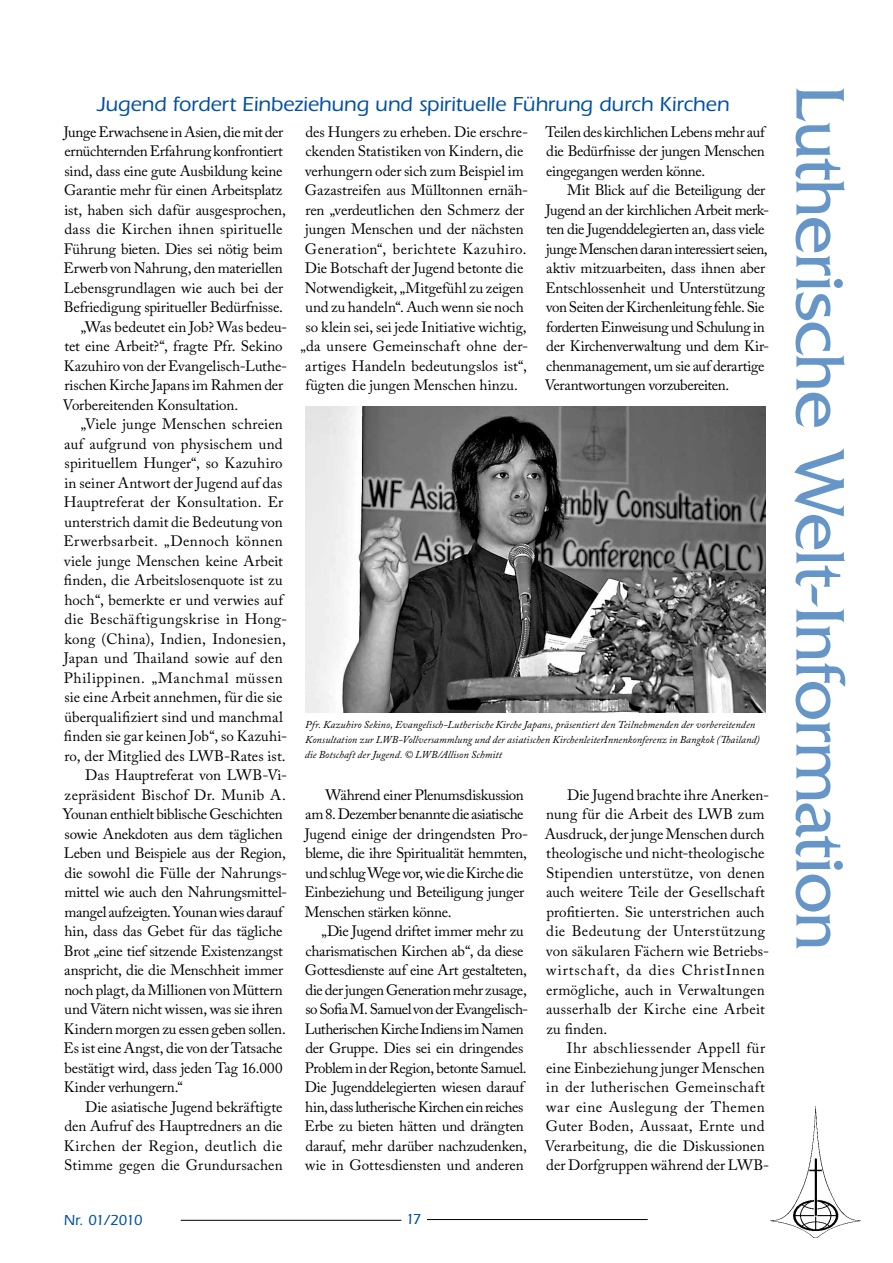
<style>
.page{position:relative;width:893px;height:1263px;background:#fff}
.page>*{position:absolute;margin:0;border:0;box-sizing:border-box;transform-origin:0 0}
.t1{font:72px "Friz Quadrata";letter-spacing:-.02em;color:#6696c8}
.t2{font:500 21px "Itc Eras";letter-spacing:-.005em;color:#0050a4}
.t3{font:15px/19.5px "Adobe Caslon Pro";letter-spacing:-.005em;color:#000}
.t4{font:15px/19.5px "Adobe Caslon Pro";letter-spacing:-.025em;color:#000}
.t5{font:15px/19.5px "Adobe Caslon Pro";letter-spacing:.015em;color:#000}
.t6{font:15px "Adobe Caslon Pro";letter-spacing:.025em;color:#000}
.t7{font:15px "Adobe Caslon Pro";letter-spacing:.02em;color:#000}
.t8{font:15px "Adobe Caslon Pro";letter-spacing:.035em;color:#000}
.t9{font:15px "Adobe Caslon Pro";letter-spacing:.03em;color:#000}
.t10{font:15px "Adobe Caslon Pro";letter-spacing:.04em;color:#000}
.t11{font:500 15px "Itc Eras";letter-spacing:-.07em;color:#0050a4}
.t12{font:italic 10.5px/15px "Adobe Caslon Pro";letter-spacing:.005em;color:#000}
</style>
<div class="page">
<hr style="left:181px;top:1220px;width:220px;height:1px;background:#000">
<hr style="left:427px;top:1219px;width:221px;height:1px;background:#000">
<img style="left:770px;top:1106px;width:91px;height:132px">
<img style="left:305px;top:406px;width:460px;height:306px">
<h2 class="t2" style="left:97px;top:93px;width:633px">Jugend fordert Einbeziehung und spirituelle Führung durch Kirchen</h2>
<p class="t4" style="left:64px;top:122px;width:221px">Junge Erwachsene in Asien, die mit der</p>
<p class="t4" style="left:64px;top:141px;width:220px">ernüchternden Erfahrung konfrontiert</p>
<p class="t3" style="left:65px;top:161px;width:219px">sind, dass eine gute Ausbildung keine</p>
<p class="t3" style="left:64px;top:180px;width:220px">Garantie mehr für einen Arbeitsplatz</p>
<p class="t3" style="left:64px;top:200px;width:223px">ist, haben sich dafür ausgesprochen,</p>
<p class="t6" style="left:64px;top:220px;width:220px">dass die Kirchen ihnen spirituelle</p>
<p class="t3" style="left:64px;top:239px;width:220px">Führung bieten. Dies sei nötig beim</p>
<p class="t3" style="left:64px;top:258px;width:221px">Erwerb von Nahrung, den materiellen</p>
<p class="t3" style="left:64px;top:278px;width:221px">Lebensgrundlagen wie auch bei der</p>
<p class="t3" style="left:64px;top:297px;width:221px">Befriedigung spiritueller Bedürfnisse.</p>
<p class="t3" style="left:81px;top:317px;width:208px">„Was bedeutet ein Job? Was bedeu-</p>
<p class="t3" style="left:64px;top:336px;width:220px">tet eine Arbeit?“, fragte Pfr. Sekino</p>
<p class="t3" style="left:64px;top:356px;width:225px">Kazuhiro von der Evangelisch-Luthe-</p>
<p class="t3" style="left:64px;top:375px;width:220px">rischen Kirche Japans im Rahmen der</p>
<p class="t3" style="left:63px;top:395px;width:177px">Vorbereitenden Konsultation.</p>
<p class="t3" style="left:81px;top:414px;width:204px">„Viele junge Menschen schreien</p>
<p class="t5" style="left:64px;top:434px;width:220px">auf aufgrund von physischem und</p>
<p class="t3" style="left:65px;top:453px;width:220px">spirituellem Hunger“, so Kazuhiro</p>
<p class="t3" style="left:64px;top:473px;width:220px">in seiner Antwort der Jugend auf das</p>
<p class="t5" style="left:64px;top:492px;width:221px">Hauptreferat der Konsultation. Er</p>
<p class="t3" style="left:65px;top:512px;width:220px">unterstrich damit die Bedeutung von</p>
<p class="t9" style="left:64px;top:532px;width:221px">Erwerbsarbeit. „Dennoch können</p>
<p class="t3" style="left:64px;top:551px;width:220px">viele junge Menschen keine Arbeit</p>
<p class="t3" style="left:64px;top:570px;width:220px">finden, die Arbeitslosenquote ist zu</p>
<p class="t3" style="left:64px;top:590px;width:220px">hoch“, bemerkte er und verwies auf</p>
<p class="t8" style="left:64px;top:610px;width:224px">die Beschäftigungskrise in Hong-</p>
<p class="t7" style="left:64px;top:630px;width:223px">kong (China), Indien, Indonesien,</p>
<p class="t5" style="left:64px;top:648px;width:220px">Japan und Thailand sowie auf den</p>
<p class="t10" style="left:64px;top:669px;width:220px">Philippinen. „Manchmal müssen</p>
<p class="t3" style="left:65px;top:687px;width:219px">sie eine Arbeit annehmen, für die sie</p>
<p class="t3" style="left:65px;top:707px;width:220px">überqualifiziert sind und manchmal</p>
<p class="t3" style="left:64px;top:726px;width:225px">finden sie gar keinen Job“, so Kazuhi-</p>
<p class="t3" style="left:64px;top:746px;width:223px">ro, der Mitglied des LWB-Rates ist.</p>
<p class="t3" style="left:85px;top:765px;width:204px">Das Hauptreferat von LWB-Vi-</p>
<p class="t5" style="left:65px;top:785px;width:223px">zepräsident Bischof Dr. Munib A.</p>
<p class="t3" style="left:63px;top:804px;width:222px">Younan enthielt biblische Geschichten</p>
<p class="t3" style="left:65px;top:824px;width:220px">sowie Anekdoten aus dem täglichen</p>
<p class="t3" style="left:64px;top:843px;width:224px">Leben und Beispiele aus der Region,</p>
<p class="t3" style="left:64px;top:863px;width:224px">die sowohl die Fülle der Nahrungs-</p>
<p class="t3" style="left:64px;top:882px;width:224px">mittel wie auch den Nahrungsmittel-</p>
<p class="t4" style="left:64px;top:902px;width:220px">mangel aufzeigten. Younan wies darauf</p>
<p class="t3" style="left:64px;top:921px;width:220px">hin, dass das Gebet für das tägliche</p>
<p class="t3" style="left:64px;top:941px;width:221px">Brot „eine tief sitzende Existenzangst</p>
<p class="t3" style="left:64px;top:960px;width:220px">anspricht, die die Menschheit immer</p>
<p class="t3" style="left:64px;top:980px;width:220px">noch plagt, da Millionen von Müttern</p>
<p class="t3" style="left:65px;top:999px;width:220px">und Vätern nicht wissen, was sie ihren</p>
<p class="t3" style="left:64px;top:1019px;width:223px">Kindern morgen zu essen geben sollen.</p>
<p class="t3" style="left:64px;top:1038px;width:220px">Es ist eine Angst, die von der Tatsache</p>
<p class="t3" style="left:64px;top:1058px;width:220px">bestätigt wird, dass jeden Tag 16.000</p>
<p class="t3" style="left:64px;top:1077px;width:120px">Kinder verhungern.“</p>
<p class="t3" style="left:85px;top:1097px;width:199px">Die asiatische Jugend bekräftigte</p>
<p class="t3" style="left:64px;top:1116px;width:220px">den Aufruf des Hauptredners an die</p>
<p class="t6" style="left:64px;top:1137px;width:220px">Kirchen der Region, deutlich die</p>
<p class="t5" style="left:64px;top:1155px;width:220px">Stimme gegen die Grundursachen</p>
<p class="t3" style="left:545px;top:122px;width:221px;text-align:justify">Teilen des kirchlichen Lebens mehr auf die Bedürfnisse der jungen Menschen eingegangen werden könne.</p>
<p class="t4" style="left:545px;top:180px;width:226px;text-indent:22px">Mit Blick auf die Beteiligung der Jugend an der kirchlichen Arbeit merk&shy;ten die Jugenddelegierten an, dass viele junge Menschen daran interessiert seien, aktiv mitzuarbeiten, dass ihnen aber Entschlossenheit und Unterstützung von Seiten der Kirchenleitung fehle. Sie forderten Einweisung und Schulung in der Kirchenverwaltung und dem Kir&shy;chenmanagement, um sie auf derartige Verantwortungen vorzubereiten.</p>
<p class="t3" style="left:300px;top:122px;width:229px;text-align:center">des Hungers zu erheben. Die erschre&shy;ckenden Statistiken von Kindern, die verhungern oder sich zum Beispiel im Gazastreifen aus Mülltonnen ernäh&shy;ren „verdeutlichen den Schmerz der jungen Menschen und der nächsten Generation“, berichtete Kazuhiro.<br>Die Botschaft der Jugend betonte die Notwendigkeit, „Mitgefühl zu zeigen und zu handeln“. Auch wenn sie noch so klein sei, sei jede Initiative wichtig, „da unsere Gemeinschaft ohne der&shy;artiges Handeln bedeutungslos ist“, fügten die jungen Menschen hinzu.</p>
<p class="t12" style="left:305px;top:717px;width:457px">Pfr. Kazuhiro Sekino, Evangelisch-Lutherische Kirche Japans, präsentiert den Teilnehmenden der vorbereitenden<br>Konsultation zur LWB-Vollversammlung und der asiatischen KirchenleiterInnenkonferenz in Bangkok (Thailand) die Botschaft der Jugend. © LWB/Allison Schmitt</p>
<p class="t3" style="left:545px;top:785px;width:226px;text-indent:22px">Die Jugend brachte ihre Anerken&shy;nung für die Arbeit des LWB zum Ausdruck, der junge Menschen durch theologische und nicht-theologische Stipendien unterstütze, von denen auch weitere Teile der Gesellschaft profitierten. Sie unterstrichen auch die Bedeutung der Unterstützung von säkularen Fächern wie Betriebs&shy;wirtschaft, da dies ChristInnen ermögliche, auch in Verwaltungen ausserhalb der Kirche eine Arbeit zu finden.</p>
<p class="t5" style="left:545px;top:1038px;width:226px;text-indent:22px">Ihr abschliessender Appell für eine Einbeziehung junger Menschen in der lutherischen Gemeinschaft war eine Auslegung der Themen Guter Boden, Aussaat, Ernte und Verarbeitung, die die Diskussionen der Dorfgruppen während der LWB-</p>
<p class="t4" style="left:305px;top:785px;width:225px;text-indent:21px">Während einer Plenumsdiskussion am 8. Dezember benannte die asiatische Jugend einige der dringendsten Pro&shy;bleme, die ihre Spiritualität hemmten, und schlug Wege vor, wie die Kirche die Einbeziehung und Beteiligung junger Menschen stärken könne.</p>
<p class="t3" style="left:305px;top:921px;width:225px;text-indent:17px">„Die Jugend driftet immer mehr zu charismatischen Kirchen ab“, da diese Gottesdienste auf eine Art gestalteten, die der jungen Generation mehr zusage, so Sofia M. Samuel von der Evangelisch-Lutherischen Kirche Indiens im Namen der Gruppe. Dies sei ein dringendes Problem in der Region, betonte Samuel.<br>Die Jugenddelegierten wiesen darauf hin, dass lutherische Kirchen ein reiches Erbe zu bieten hätten und drängten darauf, mehr darüber nachzudenken, wie in Gottesdiensten und anderen</p>
<p class="t11" style="left:64px;top:1212px;width:80px">Nr. 01/2010</p>
<p class="t11" style="left:406px;top:1211px;width:18px">17</p>
<h1 class="t1" style="left:860px;top:85px;width:867px;rotate:90deg">Lutherische Welt-Information</h1>
</div>
